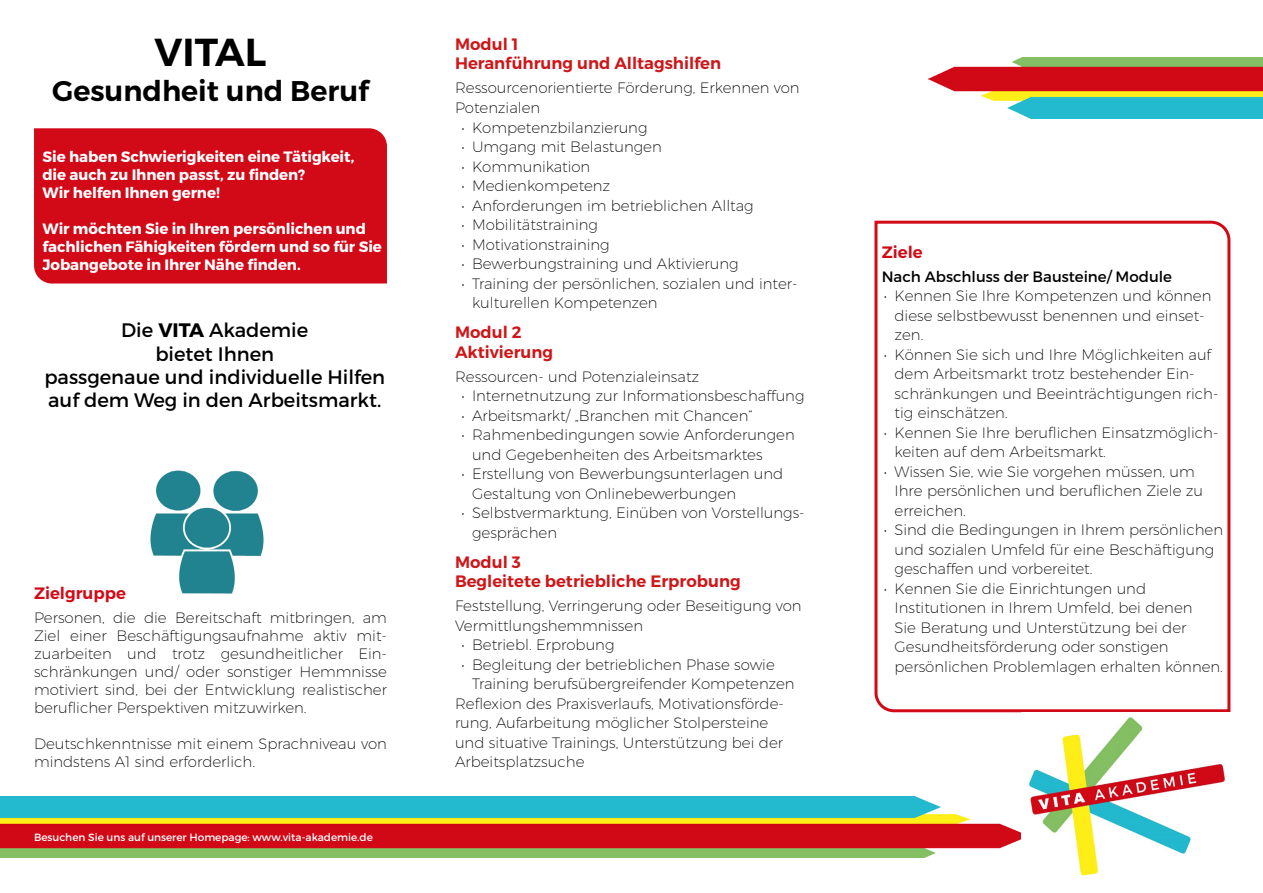
<style>
.page{position:relative;width:1263px;height:893px;background:#fff}
.page>*{position:absolute;margin:0;border:0;box-sizing:border-box;transform-origin:0 0}
.t1{font:600 39px "Montserrat";color:#000}
.t2{font:600 28.5px "Montserrat";color:#000}
.t3{font:19.5px/23.4px "Montserrat";color:#000;text-align:center}
.t4{font:600 16.5px/19.5px "Montserrat";color:#cd1719}
.t5{font:600 16.5px "Montserrat";color:#d20a18}
.t6{font:200 15px/19.5px "Montserrat";color:#000}
.t7{font:700 15px/18px "Montserrat";letter-spacing:-.005em;color:#fff}
.t8{font:15px "Montserrat";color:#000}
.t9{font:10.5px "Montserrat";color:#fff}
.s1{font-weight:700}
</style>
<div class="page">
<img style="left:0;top:796px;width:1021px;height:62px">
<div style="left:34px;top:128px;width:353px;height:155px;background:#d20a18"></div>
<svg style="left:874px;top:220px;width:357px;height:493px"></svg>
<img style="left:1022px;top:712px;width:209px;height:164px">
<img style="left:928px;top:57px;width:335px;height:62px">
<img style="left:150px;top:470px;width:114px;height:124px">
<h1 class="t1" style="left:155px;top:28px;width:113px">VITAL</h1>
<h2 class="t2" style="left:52px;top:73px;width:318px">Gesundheit und Beruf</h2>
<p class="t7" style="left:43px;top:148px;width:313px">Sie haben Schwierigkeiten eine Tätigkeit, die auch zu Ihnen passt, zu finden?<br>Wir helfen Ihnen gerne!</p>
<p class="t7" style="left:43px;top:220px;width:341px">Wir möchten Sie in Ihren persönlichen und fachlichen Fähigkeiten fördern und so für Sie<br>Jobangebote in Ihrer Nähe finden.</p>
<h3 class="t3" style="left:44px;top:318px;width:342px">Die <span class="s1">VITA</span> Akademie<br>bietet Ihnen<br>passgenaue und individuelle Hilfen auf dem Weg in den Arbeitsmarkt.</h3>
<p class="t5" style="left:34px;top:582px;width:93px">Zielgruppe</p>
<p class="t6" style="left:34px;top:608px;width:354px;line-height:18px;text-align:justify">Personen, die die Bereitschaft mitbringen, am Ziel einer Beschäftigungsaufnahme aktiv mit&shy;zuarbeiten und trotz gesundheitlicher Ein&shy;schränkungen und/ oder sonstiger Hemmnisse motiviert sind, bei der Entwicklung realistischer beruflicher Perspektiven mitzuwirken.</p>
<p class="t6" style="left:34px;top:734px;width:354px;line-height:18px">Deutschkenntnisse mit einem Sprachniveau von mindstens A1 sind erforderlich.</p>
<p class="t9" style="left:34px;top:831px;width:340px">Besuchen Sie uns auf unserer Homepage: www.vita-akademie.de</p>
<p class="t4" style="left:455px;top:35px;width:268px">Modul 1<br>Heranführung und Alltagshilfen</p>
<p class="t6" style="left:455px;top:78px;width:346px">Ressourcenorientierte Förderung, Erkennen von<br>Potenzialen</p>
<p class="t6" style="left:461px;top:117px;width:188px">• Kompetenzbilanzierung</p>
<p class="t6" style="left:461px;top:137px;width:202px">• Umgang mit Belastungen</p>
<p class="t6" style="left:461px;top:156px;width:130px">• Kommunikation</p>
<p class="t6" style="left:461px;top:176px;width:150px">• Medienkompetenz</p>
<p class="t6" style="left:461px;top:195px;width:294px">• Anforderungen im betrieblichen Alltag</p>
<p class="t6" style="left:461px;top:215px;width:138px">• Mobilitätstraining</p>
<p class="t6" style="left:461px;top:234px;width:150px">• Motivationstraining</p>
<p class="t6" style="left:461px;top:254px;width:279px">• Bewerbungstraining und Aktivierung</p>
<p class="t6" style="left:472px;top:273px;width:327px;text-indent:-11px">• Training der persönlichen, sozialen und inter&shy;kulturellen Kompetenzen</p>
<p class="t4" style="left:455px;top:323px;width:100px">Modul 2<br>Aktivierung</p>
<p class="t6" style="left:455px;top:366px;width:246px">Ressourcen- und Potenzialeinsatz</p>
<p class="t6" style="left:461px;top:386px;width:345px">• Internetnutzung zur Informationsbeschaffung</p>
<p class="t6" style="left:461px;top:405px;width:293px">• Arbeitsmarkt/ „Branchen mit Chancen“</p>
<p class="t6" style="left:472px;top:425px;width:324px;text-indent:-11px">• Rahmenbedingungen sowie Anforderungen und Gegebenheiten des Arbeitsmarktes</p>
<p class="t6" style="left:472px;top:464px;width:313px;text-indent:-11px">• Erstellung von Bewerbungsunterlagen und<br>Gestaltung von Onlinebewerbungen</p>
<p class="t6" style="left:472px;top:503px;width:334px;text-indent:-11px">• Selbstvermarktung, Einüben von Vorstellungs&shy;gesprächen</p>
<p class="t4" style="left:455px;top:552px;width:287px">Modul 3<br>Begleitete betriebliche Erprobung</p>
<p class="t6" style="left:455px;top:596px;width:348px">Feststellung, Verringerung oder Beseitigung von<br>Vermittlungshemmnissen</p>
<p class="t6" style="left:461px;top:635px;width:155px">• Betriebl. Erprobung</p>
<p class="t6" style="left:461px;top:654px;width:315px">• Begleitung der betrieblichen Phase sowie</p>
<p class="t6" style="left:472px;top:674px;width:324px">Training berufsübergreifender Kompetenzen</p>
<p class="t6" style="left:455px;top:693px;width:330px">Reflexion des Praxisverlaufs, Motivationsförde-</p>
<p class="t6" style="left:455px;top:713px;width:315px">rung, Aufarbeitung möglicher Stolpersteine</p>
<p class="t6" style="left:455px;top:732px;width:330px">und situative Trainings, Unterstützung bei der</p>
<p class="t6" style="left:455px;top:752px;width:131px">Arbeitsplatzsuche</p>
<p class="t5" style="left:882px;top:242px;width:42px">Ziele</p>
<p class="t8" style="left:882px;top:267px;width:292px">Nach Abschluss der Bausteine/ Module</p>
<p class="t6" style="left:894px;top:286px;width:318px;text-indent:-11px">• Kennen Sie Ihre Kompetenzen und können diese selbstbewusst benennen und einset&shy;zen.</p>
<p class="t6" style="left:894px;top:344px;width:325px;text-indent:-11px">• Können Sie sich und Ihre Möglichkeiten auf dem Arbeitsmarkt trotz bestehender Ein&shy;schränkungen und Beeinträchtigungen rich&shy;tig einschätzen.</p>
<p class="t6" style="left:894px;top:422px;width:325px;text-indent:-11px">• Kennen Sie Ihre beruflichen Einsatzmöglich&shy;keiten auf dem Arbeitsmarkt.</p>
<p class="t6" style="left:894px;top:461px;width:310px;text-indent:-11px">• Wissen Sie, wie Sie vorgehen müssen, um<br>Ihre persönlichen und beruflichen Ziele zu erreichen.</p>
<p class="t6" style="left:894px;top:520px;width:330px;text-indent:-11px">• Sind die Bedingungen in Ihrem persönlichen und sozialen Umfeld für eine Beschäftigung geschaffen und vorbereitet.</p>
<p class="t6" style="left:894px;top:578px;width:330px;text-indent:-11px">• Kennen Sie die Einrichtungen und Institutionen in Ihrem Umfeld, bei denen<br>Sie Beratung und Unterstützung bei der Gesundheitsförderung oder sonstigen persönlichen Problemlagen erhalten können.</p>
</div>
